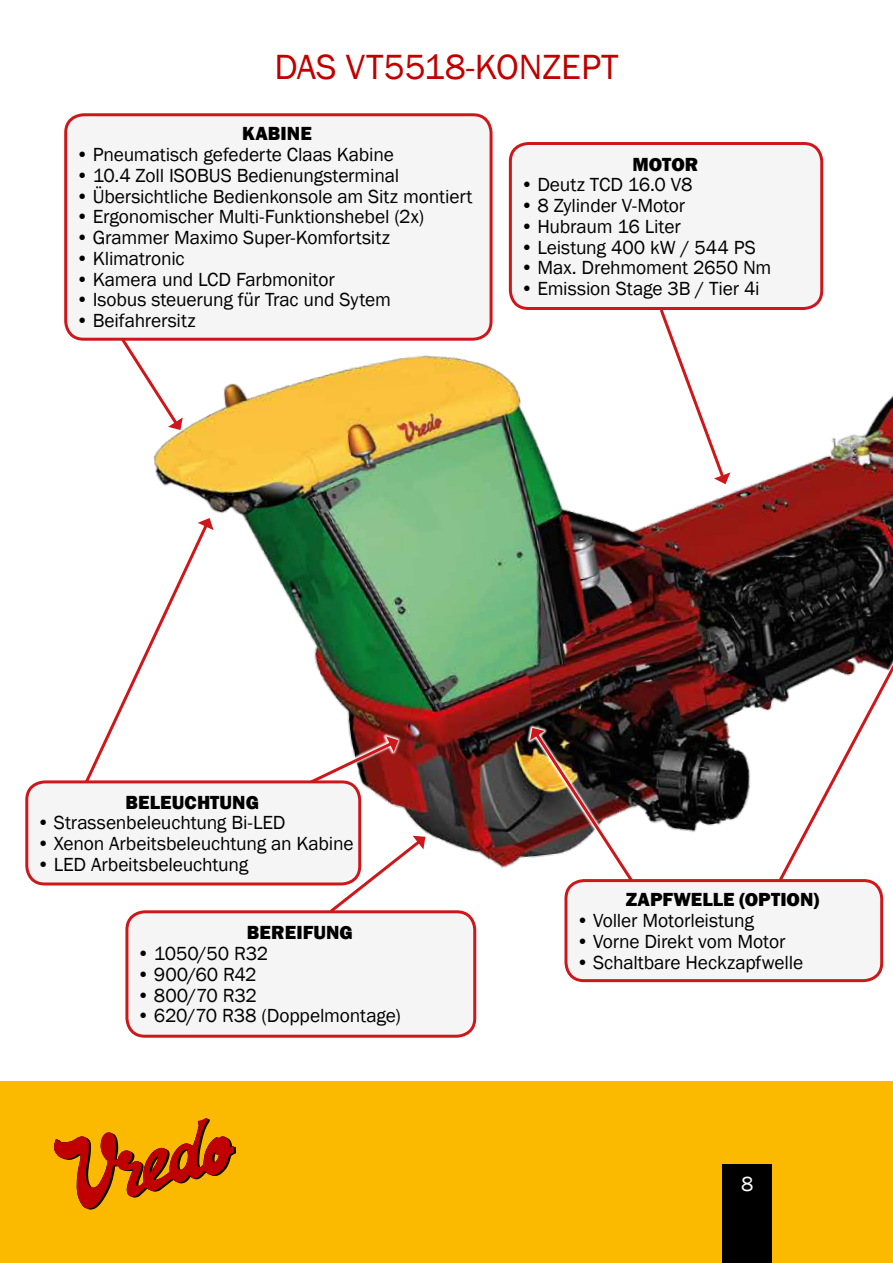
<style>
.page{position:relative;width:893px;height:1263px;background:#fff}
.page>*{position:absolute;margin:0;border:0;box-sizing:border-box;transform-origin:0 0}
.t1{font:36px "Franklin Gothic";color:#c00000}
.t2{font:21px "Franklin Gothic";color:#fff}
.t3{font:19.5px "Franklin Gothic";letter-spacing:-.01em;color:#000}
.t4{font:800 19.5px "Franklin Gothic";letter-spacing:.005em;color:#000}
</style>
<div class="page">
<div style="left:0;top:1081px;width:893px;height:182px;background:#fbba00"></div>
<div style="left:722px;top:1164px;width:50px;height:99px;background:#000"></div>
<svg style="left:54px;top:1118px;width:182px;height:92px"></svg>
<img style="left:134px;top:235px;width:759px;height:696px">
<svg style="left:122px;top:341px;width:61px;height:89px"></svg>
<svg style="left:85px;top:518px;width:129px;height:262px"></svg>
<svg style="left:301px;top:729px;width:106px;height:59px"></svg>
<svg style="left:327px;top:836px;width:98px;height:74px"></svg>
<div style="left:657px;top:306px;width:77px;height:182px;background:#fff"></div>
<svg style="left:660px;top:310px;width:70px;height:174px"></svg>
<svg style="left:527px;top:724px;width:109px;height:160px"></svg>
<img style="left:530px;top:728px;width:106px;height:156px">
<svg style="left:775px;top:537px;width:118px;height:342px"></svg>
<svg style="left:776px;top:542px;width:117px;height:342px"></svg>
<div style="left:66px;top:115px;width:425px;height:224px;background:#f5f5f5;border-radius:18px"></div>
<div style="left:64px;top:113px;width:429px;height:228px;border:3px solid #cd171a;border-radius:18px"></div>
<div style="left:510px;top:143px;width:312px;height:165px;background:#f5f5f5;border-radius:18px"></div>
<div style="left:509px;top:142px;width:314px;height:168px;border:3px solid #cd171a;border-radius:18px"></div>
<div style="left:566px;top:880px;width:316px;height:101px;background:#f5f5f5;border-radius:18px"></div>
<div style="left:564px;top:879px;width:319px;height:103px;border:3px solid #cd171a;border-radius:18px"></div>
<div style="left:127px;top:912px;width:348px;height:124px;background:#f5f5f5;border-radius:18px"></div>
<div style="left:125px;top:910px;width:351px;height:128px;border:3px solid #cd171a;border-radius:18px"></div>
<div style="left:27px;top:782px;width:333px;height:102px;background:#f5f5f5;border-radius:18px"></div>
<div style="left:25px;top:780px;width:336px;height:105px;border:3px solid #cd171a;border-radius:18px"></div>
<h1 class="t1" style="left:274px;top:45px;width:346px">DAS VT5518-KONZEPT</h1>
<p class="t4" style="left:242px;top:121px;width:71px">KABINE</p>
<p class="t3" style="left:76px;top:143px;width:320px">• Pneumatisch gefederte Claas Kabine</p>
<p class="t3" style="left:76px;top:163px;width:325px">• 10.4 Zoll ISOBUS Bedienungsterminal</p>
<p class="t3" style="left:76px;top:184px;width:398px">• Übersichtliche Bedienkonsole am Sitz montiert</p>
<p class="t3" style="left:76px;top:205px;width:350px">• Ergonomischer Multi-Funktionshebel (2x)</p>
<p class="t3" style="left:76px;top:226px;width:316px">• Grammer Maximo Super-Komfortsitz</p>
<p class="t3" style="left:76px;top:246px;width:111px">• Klimatronic</p>
<p class="t3" style="left:76px;top:267px;width:261px">• Kamera und LCD Farbmonitor</p>
<p class="t3" style="left:76px;top:288px;width:317px">• Isobus steuerung für Trac und Sytem</p>
<p class="t3" style="left:76px;top:309px;width:121px">• Beifahrersitz</p>
<p class="t4" style="left:632px;top:151px;width:68px">MOTOR</p>
<p class="t3" style="left:520px;top:173px;width:174px">• Deutz TCD 16.0 V8</p>
<p class="t3" style="left:520px;top:193px;width:166px">• 8 Zylinder V-Motor</p>
<p class="t3" style="left:520px;top:214px;width:162px">• Hubraum 16 Liter</p>
<p class="t3" style="left:520px;top:235px;width:237px">• Leistung 400 kW / 544 PS</p>
<p class="t3" style="left:520px;top:256px;width:253px">• Max. Drehmoment 2650 Nm</p>
<p class="t3" style="left:520px;top:276px;width:241px">• Emission Stage 3B / Tier 4i</p>
<p class="t4" style="left:126px;top:789px;width:135px">BELEUCHTUNG</p>
<p class="t3" style="left:37px;top:811px;width:250px">• Strassenbeleuchtung Bi-LED</p>
<p class="t3" style="left:37px;top:831px;width:318px">• Xenon Arbeitsbeleuchtung an Kabine</p>
<p class="t3" style="left:37px;top:852px;width:213px">• LED Arbeitsbeleuchtung</p>
<p class="t4" style="left:247px;top:920px;width:107px">BEREIFUNG</p>
<p class="t3" style="left:137px;top:941px;width:133px">• 1050/50 R32</p>
<p class="t3" style="left:137px;top:962px;width:121px">• 900/60 R42</p>
<p class="t3" style="left:137px;top:983px;width:121px">• 800/70 R32</p>
<p class="t3" style="left:137px;top:1004px;width:265px">• 620/70 R38 (Doppelmontage)</p>
<p class="t4" style="left:626px;top:887px;width:195px">ZAPFWELLE (OPTION)</p>
<p class="t3" style="left:576px;top:908px;width:179px">• Voller Motorleistung</p>
<p class="t3" style="left:576px;top:929px;width:211px">• Vorne Direkt vom Motor</p>
<p class="t3" style="left:576px;top:950px;width:229px">• Schaltbare Heckzapfwelle</p>
<p class="t2" style="left:741px;top:1171px;width:14px">8</p>
</div>
